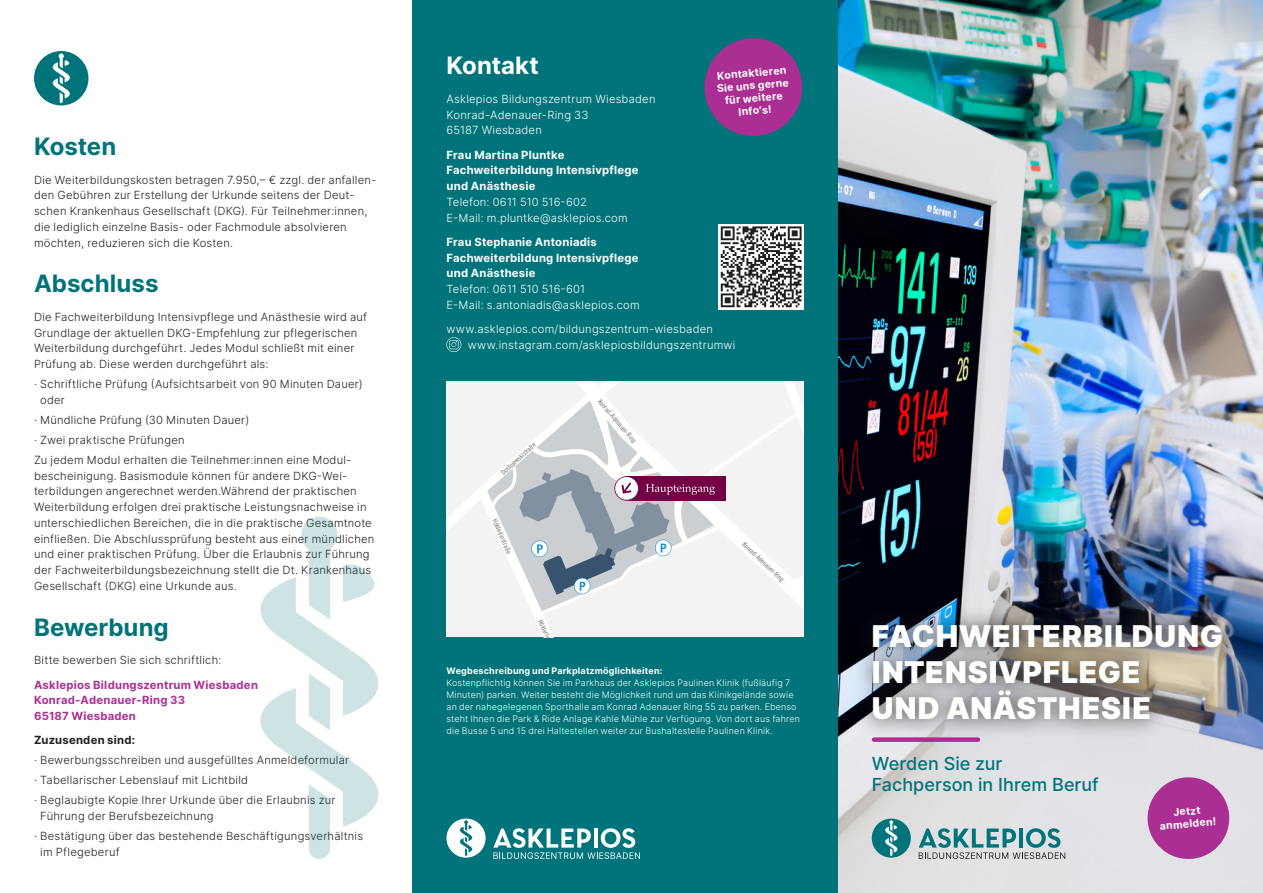
<style>
.page{position:relative;width:1263px;height:893px;background:#fff}
.page>*{position:absolute;margin:0;border:0;box-sizing:border-box;transform-origin:0 0}
.t1{font:900 30px/36px "Inter";letter-spacing:.02em;color:#fff}
.t2{font:700 24px "Inter";color:#00747a}
.t3{font:700 24px "Inter";color:#fff}
.t4{font:500 18px/21px "Inter";color:#00747a}
.t5{font:700 13.2px "Trade Gothic LT Std";color:#1d1d1b}
.t6{font:300 11.25px/15.8px "Inter";letter-spacing:.02em;color:#231f20}
.t7{font:300 11.25px/15.8px "Inter";letter-spacing:.02em;color:#fff}
.t8{font:700 11.25px/15.8px "Inter";letter-spacing:.025em;color:#fff}
.t9{font:700 11.25px/15.8px "Inter";letter-spacing:.025em;color:#ab2e92}
.t10{font:700 11.25px "Inter";letter-spacing:.02em;color:#231f20}
.t11{font:700 10.5px/12.6px "Inter";color:#fff;text-align:center}
.t12{font:300 9px/12px "Inter";letter-spacing:.02em;color:#fff}
.t13{font:700 9px "Inter";letter-spacing:.02em;color:#fff}
.t14{font:6.9px "Trade Gothic LT Std Cn 18";color:#6c6c6c}
</style>
<div class="page">
<img style="left:838px;top:0;width:425px;height:893px">
<div style="left:412px;top:0;width:426px;height:893px;background:#00747a"></div>
<div style="left:853px;top:605px;width:388px;height:133px;background:#231f20;opacity:.9"></div>
<div style="left:874px;top:737px;width:104px;height:5px;background:#ab2e92"></div>
<svg style="left:919px;top:828px;width:146px;height:31px;background:#95b6b9"></svg>
<div style="left:872px;top:819px;width:39px;height:39px;background:#00747a;border-radius:50%"></div>
<svg style="left:885px;top:820px;width:12px;height:36px"></svg>
<svg style="left:493px;top:828px;width:147px;height:31px"></svg>
<div style="left:446px;top:819px;width:40px;height:39px;background:#fff;border-radius:50%"></div>
<svg style="left:460px;top:820px;width:12px;height:36px"></svg>
<svg style="left:1146px;top:776px;width:84px;height:84px;background:#b95ca7"></svg>
<div style="left:446px;top:382px;width:24px;height:255px;background:#f4f3f1"></div>
<svg style="left:470px;top:382px;width:334px;height:255px;background:#e0dfe1"></svg>
<svg style="left:446px;top:337px;width:15px;height:15px"></svg>
<svg style="left:704px;top:38px;width:99px;height:99px"></svg>
<div style="left:34px;top:51px;width:54px;height:54px;background:#00747a;border-radius:50%"></div>
<svg style="left:53px;top:53px;width:17px;height:50px"></svg>
<svg style="left:260px;top:517px;width:118px;height:342px"></svg>
<svg style="left:719px;top:224px;width:85px;height:85px"></svg>
<svg style="left:721px;top:226px;width:80px;height:81px;background:#929091"></svg>
<h2 class="t2" style="left:34px;top:128px;width:84px">Kosten</h2>
<p class="t6" style="left:34px;top:171px;width:344px">Die Weiterbildungskosten betragen 7.950,– € zzgl. der anfallen&shy;den Gebühren zur Erstellung der Urkunde seitens der Deut&shy;schen Krankenhaus Gesellschaft (DKG). Für Teilnehmer:innen, die lediglich einzelne Basis- oder Fachmodule absolvieren möchten, reduzieren sich die Kosten.</p>
<h2 class="t2" style="left:34px;top:266px;width:126px">Abschluss</h2>
<p class="t6" style="left:34px;top:309px;width:335px">Die Fachweiterbildung Intensivpflege und Anästhesie wird auf Grundlage der aktuellen DKG-Empfehlung zur pflegerischen Weiterbildung durchgeführt. Jedes Modul schließt mit einer Prüfung ab. Diese werden durchgeführt als:</p>
<p class="t6" style="left:40px;top:376px;width:324px;text-indent:-6px">· Schriftliche Prüfung (Aufsichtsarbeit von 90 Minuten Dauer) oder</p>
<p class="t6" style="left:34px;top:410px;width:319px;line-height:20px">· Mündliche Prüfung (30 Minuten Dauer)<br>· Zwei praktische Prüfungen<br>Zu jedem Modul erhalten die Teilnehmer:innen eine Modul-</p>
<p class="t6" style="left:34px;top:468px;width:342px">bescheinigung. Basismodule können für andere DKG-Wei&shy;terbildungen angerechnet werden.Während der praktischen Weiterbildung erfolgen drei praktische Leistungsnachweise in unterschiedlichen Bereichen, die in die praktische Gesamtnote einfließen. Die Abschlussprüfung besteht aus einer mündlichen und einer praktischen Prüfung. Über die Erlaubnis zur Führung der Fachweiterbildungsbezeichnung stellt die Dt. Krankenhaus Gesellschaft (DKG) eine Urkunde aus.</p>
<h2 class="t2" style="left:34px;top:609px;width:136px">Bewerbung</h2>
<p class="t6" style="left:34px;top:652px;width:189px">Bitte bewerben Sie sich schriftlich:</p>
<p class="t9" style="left:34px;top:676px;width:225px">Asklepios Bildungszentrum Wiesbaden<br>Konrad-Adenauer-Ring 33<br>65187 Wiesbaden</p>
<p class="t10" style="left:34px;top:732px;width:103px">Zuzusenden sind:</p>
<p class="t6" style="left:34px;top:750px;width:317px;line-height:20px">· Bewerbungsschreiben und ausgefülltes Anmeldeformular · Tabellarischer Lebenslauf mit Lichtbild<br>· Beglaubigte Kopie Ihrer Urkunde über die Erlaubnis zur</p>
<p class="t6" style="left:34px;top:806px;width:331px;line-height:20px;text-indent:6px">Führung der Berufsbezeichnung<br>· Bestätigung über das bestehende Beschäftigungsverhältnis</p>
<p class="t6" style="left:40px;top:844px;width:81px">im Pflegeberuf</p>
<p class="t5" style="left:193px;top:519px;width:24px">362</p>
<h2 class="t3" style="left:446px;top:48px;width:94px">Kontakt</h2>
<p class="t7" style="left:446px;top:91px;width:211px">Asklepios Bildungszentrum Wiesbaden<br>Konrad-Adenauer-Ring 33<br>65187 Wiesbaden</p>
<p class="t8" style="left:446px;top:146px;width:194px">Frau Martina Pluntke<br>Fachweiterbildung Intensivpflege und Anästhesie</p>
<p class="t7" style="left:446px;top:194px;width:183px">Telefon: 0611 510 516-602<br>E-Mail: m.pluntke@asklepios.com</p>
<p class="t8" style="left:446px;top:233px;width:194px">Frau Stephanie Antoniadis<br>Fachweiterbildung Intensivpflege und Anästhesie</p>
<p class="t7" style="left:446px;top:281px;width:195px">Telefon: 0611 510 516-601<br>E-Mail: s.antoniadis@asklepios.com</p>
<p class="t7" style="left:468px;top:321px;width:269px;text-indent:-21px">www.asklepios.com/bildungszentrum-wiesbaden www.instagram.com/asklepiosbildungszentrumwi</p>
<p class="t11" style="left:715px;top:69px;width:74px;rotate:-5deg">Kontaktieren<br>Sie uns gerne für weitere<br>Info′s!</p>
<p class="t14" style="left:499px;top:470px;width:45px;rotate:-42deg">Dostojewskistraße</p>
<p class="t14" style="left:498px;top:518px;width:38px;rotate:66deg">Hölderlinstraße</p>
<p class="t14" style="left:544px;top:618px;width:38px;rotate:66deg">Hölderlinstraße</p>
<p class="t14" style="left:602px;top:398px;width:56px;rotate:49deg">Konrad-Adenauer-Ring</p>
<p class="t14" style="left:746px;top:540px;width:56px;rotate:44deg">Konrad-Adenauer-Ring</p>
<p class="t13" style="left:446px;top:664px;width:217px">Wegbeschreibung und Parkplatzmöglichkeiten:</p>
<p class="t12" style="left:446px;top:677px;width:355px">Kostenpflichtig können Sie im Parkhaus der Asklepios Paulinen Klinik (fußläufig 7<br>Minuten) parken. Weiter besteht die Möglichkeit rund um das Klinikgelände sowie an der nahegelegenen Sporthalle am Konrad Adenauer Ring 55 zu parken. Ebenso steht Ihnen die Park &amp; Ride Anlage Kahle Mühle zur Verfügung. Von dort aus fahren die Busse 5 und 15 drei Haltestellen weiter zur Bushaltestelle Paulinen Klinik.</p>
<h1 class="t1" style="left:872px;top:616px;width:353px">FACHWEITERBILDUNG<br>INTENSIVPFLEGE<br>UND ANÄSTHESIE</h1>
<h3 class="t4" style="left:872px;top:753px;width:229px">Werden Sie zur<br>Fachperson in Ihrem Beruf</h3>
<p class="t11" style="left:1158px;top:807px;width:58px;rotate:-5deg">Jetzt anmelden!</p>
</div>
